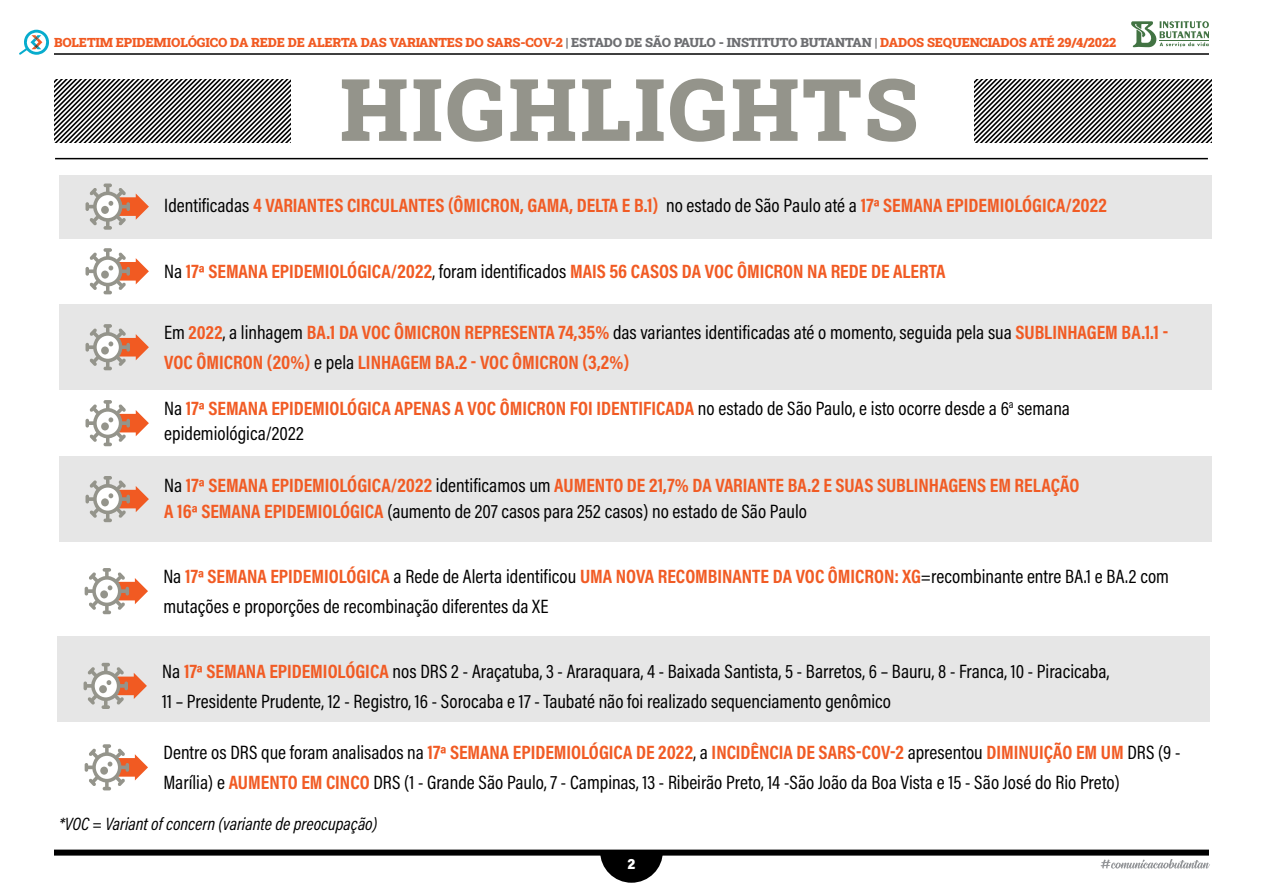
<style>
.page{position:relative;width:1263px;height:893px;background:#fff}
.page>*{position:absolute;margin:0;border:0;box-sizing:border-box;transform-origin:0 0}
.t1{font:900 86.4px "Roboto Slab";letter-spacing:.04em;color:#94948b}
.t2{font:19.5px/30px "Acumin Variable Concept";color:#000}
.t3{font:19.5px/25.5px "Acumin Variable Concept";color:#f15b24}
.t4{font:18px "Acumin Variable Concept";color:#000}
.t5{font:15px "Acumin Variable Concept";color:#fff;scale:.9 1}
.t6{font:900 12.75px "Roboto Slab";letter-spacing:-.01em;color:#f15a22}
.s1{color:#6d6e71}
.s2{color:#000}
.s3{color:#f15b24}
</style>
<div class="page">
<hr style="left:54px;top:53px;width:1155px;height:2px;background:#000">
<svg style="left:600px;top:856px;width:63px;height:27px"></svg>
<svg style="left:1131px;top:21px;width:78px;height:26px"></svg>
<hr style="left:1160px;top:40px;width:49px;height:1px;background:#427343">
<svg style="left:1101px;top:859px;width:109px;height:9px"></svg>
<svg style="left:19px;top:30px;width:30px;height:25px"></svg>
<div style="left:54px;top:850px;width:1155px;height:6px;background:#000"></div>
<div style="left:59px;top:175px;width:1153px;height:63px;background:#e6e6e6"></div>
<div style="left:59px;top:456px;width:1153px;height:86px;background:#e6e6e6"></div>
<div style="left:57px;top:636px;width:1153px;height:85px;background:#e6e6e6"></div>
<div style="left:59px;top:304px;width:1153px;height:86px;background:#e6e6e6"></div>
<svg style="left:54px;top:79px;width:237px;height:63px"></svg>
<svg style="left:974px;top:79px;width:237px;height:63px"></svg>
<hr style="left:55px;top:158px;width:1153px;height:1px;background:#000">
<svg style="left:86px;top:184px;width:63px;height:46px"></svg>
<svg style="left:86px;top:476px;width:63px;height:46px"></svg>
<svg style="left:86px;top:248px;width:63px;height:46px"></svg>
<svg style="left:86px;top:324px;width:63px;height:46px"></svg>
<svg style="left:86px;top:400px;width:63px;height:46px"></svg>
<svg style="left:84px;top:663px;width:63px;height:46px"></svg>
<svg style="left:85px;top:568px;width:63px;height:46px"></svg>
<svg style="left:85px;top:744px;width:63px;height:46px"></svg>
<p class="t6" style="left:54px;top:34px;width:1063px">BOLETIM EPIDEMIOLÓGICO DA REDE DE ALERTA DAS VARIANTES DO SARS-COV-2 <span class="s1">| ESTADO DE SÃO PAULO - INSTITUTO BUTANTAN |</span> DADOS SEQUENCIADOS ATÉ 29/4/2022</p>
<h1 class="t1" style="left:340px;top:50px;width:579px">HIGHLIGHTS</h1>
<p class="t3" style="left:164px;top:192px;width:944px"><span class="s2">Identificadas</span> 4 VARIANTES CIRCULANTES (ÔMICRON, GAMA, DELTA E B.1) <span class="s2">no estado de São Paulo até a</span> 17a SEMANA EPIDEMIOLÓGICA/2022</p>
<p class="t3" style="left:164px;top:258px;width:783px"><span class="s2">Na</span> 17a SEMANA EPIDEMIOLÓGICA/2022<span class="s2">, foram identificados</span> MAIS 56 CASOS DA VOC ÔMICRON NA REDE DE ALERTA</p>
<p class="t3" style="left:164px;top:317px;width:1005px;line-height:30px"><span class="s2">Em</span> 2022<span class="s2">, a linhagem</span> BA.1 DA VOC ÔMICRON REPRESENTA 74,35% <span class="s2">das variantes identificadas até o momento, seguida pela sua</span> SUBLINHAGEM BA.1.1 -<br>VOC ÔMICRON (20%) <span class="s2">e pela</span> LINHAGEM BA.2 - VOC ÔMICRON (3,2%)</p>
<p class="t2" style="left:164px;top:394px;width:907px;line-height:25.5px">Na <span class="s3">17a SEMANA EPIDEMIOLÓGICA APENAS A VOC ÔMICRON FOI IDENTIFICADA</span> no estado de São Paulo, e isto ocorre desde a 6<sup>a</sup> semana epidemiológica/2022</p>
<p class="t3" style="left:164px;top:472px;width:917px"><span class="s2">Na</span> 17a SEMANA EPIDEMIOLÓGICA/2022 <span class="s2">identificamos um</span> AUMENTO DE 21,7% DA VARIANTE BA.2 E SUAS SUBLINHAGENS EM RELAÇÃO<br>A 16a SEMANA EPIDEMIOLÓGICA <span class="s2">(aumento de 207 casos para 252 casos) no estado de São Paulo</span></p>
<p class="t2" style="left:163px;top:561px;width:1007px">Na <span class="s3">17a SEMANA EPIDEMIOLÓGICA</span> a Rede de Alerta identificou <span class="s3">UMA NOVA RECOMBINANTE DA VOC ÔMICRON: XG</span>=recombinante entre BA.1 e BA.2 com mutações e proporções de recombinação diferentes da XE</p>
<p class="t2" style="left:162px;top:655px;width:948px">Na <span class="s3">17a SEMANA EPIDEMIOLÓGICA</span> nos DRS 2 - Araçatuba, 3 - Araraquara, 4 - Baixada Santista, 5 - Barretos, 6 – Bauru, 8 - Franca, 10 - Piracicaba,<br>11 – Presidente Prudente, 12 - Registro, 16 - Sorocaba e 17 - Taubaté não foi realizado sequenciamento genômico</p>
<p class="t2" style="left:163px;top:736px;width:1019px">Dentre os DRS que foram analisados na <span class="s3">17a SEMANA EPIDEMIOLÓGICA DE 2022</span>, a <span class="s3">INCIDÊNCIA DE SARS-COV-2</span> apresentou <span class="s3">DIMINUIÇÃO EM UM</span> DRS (9 -<br>Marília) e <span class="s3">AUMENTO EM CINCO</span> DRS (1 - Grande São Paulo, 7 - Campinas, 13 - Ribeirão Preto, 14 -São João da Boa Vista e 15 - São José do Rio Preto)</p>
<p class="t4" style="left:59px;top:811px;width:320px">*VOC = Variant of concern (variante de preocupação)</p>
<p class="t5" style="left:627px;top:853px;width:10px">2</p>
</div>
